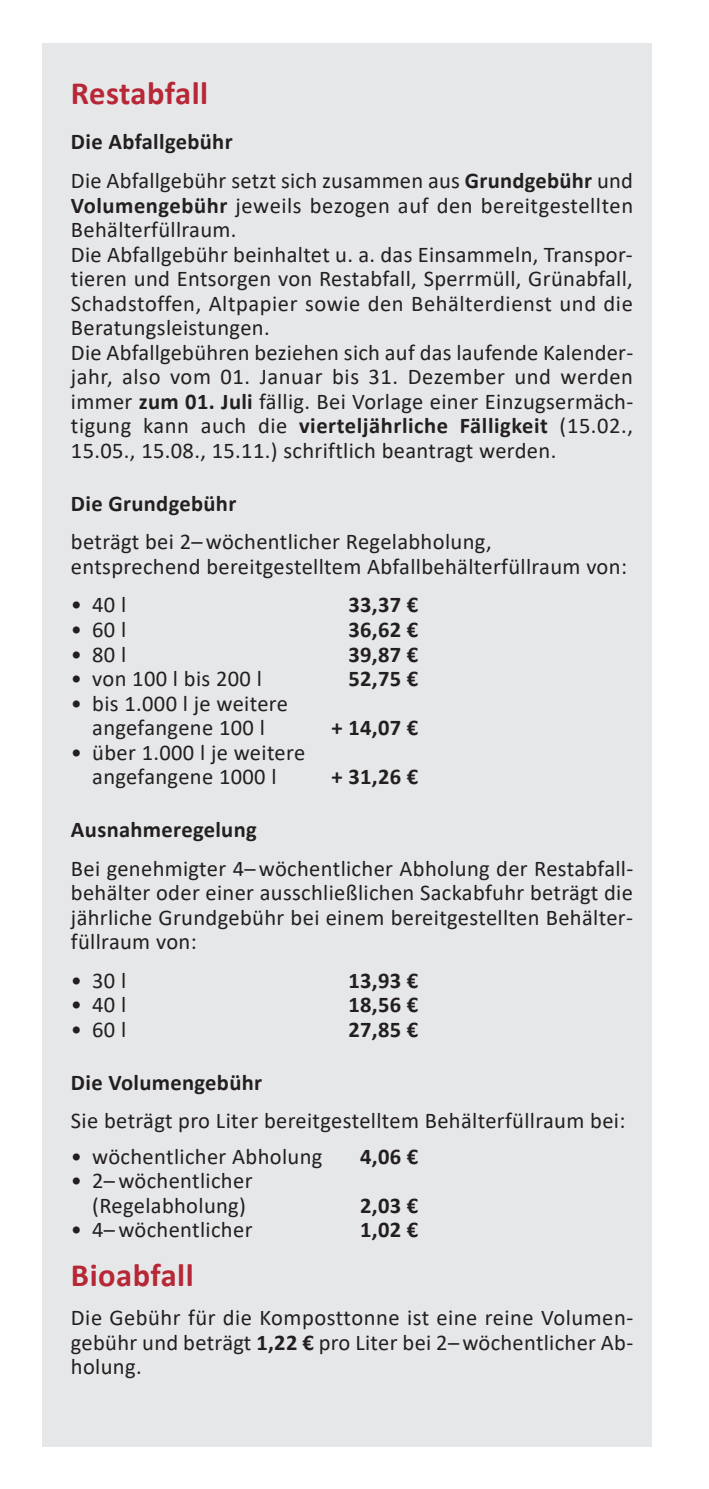
<style>
.page{position:relative;width:709px;height:1489px;background:#fff}
.page>*{position:absolute;margin:0;border:0;box-sizing:border-box;transform-origin:0 0}
.t1{font:700 32.5px "Calibri";letter-spacing:.015em;color:#b72837}
.t2{font:22.5px/24.5px "Calibri";letter-spacing:.015em;color:#231f20}
.t3{font:700 22.5px "Calibri";letter-spacing:.015em;color:#231f20}
.s1{font-weight:700}
</style>
<div class="page">
<div style="left:43px;top:43px;width:609px;height:1403px;background:#e6e7e9"></div>
<h1 class="t1" style="left:71px;top:73px;width:139px">Restabfall</h1>
<p class="t2" style="left:71px;top:122px;width:563px;line-height:38.8px"><span class="s1">Die Abfallgebühr<br></span>Die Abfallgebühr setzt sich zusammen aus <span class="s1">Grundgebühr</span> und</p>
<p class="t2" style="left:71px;top:193px;width:564px"><span class="s1">Volumengebühr</span> jeweils bezogen auf den bereitgestellten Behälter füllraum.<br>Die Abfallgebühr beinhaltet u. a. das Ein sammeln, Transpor‐ tieren und Entsorgen von Restabfall, Sperrmüll, Grünabfall, Schad stoffen, Altpapier sowie den Behälter dienst und die Beratungsleistungen.<br>Die Abfallgebühren beziehen sich auf das laufende Kalender ‐ jahr, also vom 01. Januar bis 31. Dezember und werden immer <span class="s1">zum 01. Juli</span> fällig. Bei Vorlage einer Einzugsermäch‐ tigung kann auch die <span class="s1">vierteljährliche Fälligkeit</span> (15.02., 15.05., 15.08., 15.11.) schriftlich beantragt werden.</p>
<p class="t3" style="left:71px;top:489px;width:167px">Die Grundgebühr</p>
<p class="t2" style="left:71px;top:529px;width:557px">beträgt bei 2– wöchentlicher Regel abholung,<br>entsprechend bereitgestelltem Abfallbehälterfüllraum von:</p>
<p class="t2" style="left:71px;top:592px;width:57px">• 40 l</p>
<p class="t3" style="left:348px;top:591px;width:71px">33,37 €</p>
<p class="t2" style="left:71px;top:617px;width:57px">• 60 l</p>
<p class="t3" style="left:348px;top:615px;width:71px">36,62 €</p>
<p class="t2" style="left:71px;top:641px;width:57px">• 80 l</p>
<p class="t3" style="left:348px;top:640px;width:71px">39,87 €</p>
<p class="t2" style="left:71px;top:666px;width:192px">• von 100 l bis 200 l</p>
<p class="t3" style="left:348px;top:664px;width:71px">52,75 €</p>
<p class="t2" style="left:71px;top:690px;width:218px;text-align:center">• bis 1.000 l je weitere angefangene 100 l</p>
<p class="t3" style="left:331px;top:713px;width:88px">+ 14,07 €</p>
<p class="t2" style="left:71px;top:739px;width:236px;text-align:center">• über 1.000 l je weitere angefangene 1000 l</p>
<p class="t3" style="left:331px;top:762px;width:88px">+ 31,26 €</p>
<p class="t3" style="left:71px;top:815px;width:187px">Ausnahmeregelung</p>
<p class="t2" style="left:71px;top:855px;width:564px;text-align:justify">Bei genehmigter 4– wöchentlicher Abholung der Restabfall‐ behälter oder einer ausschließlichen Sackabfuhr beträgt die jährliche Grundgebühr bei einem bereitgestellten Behälter ‐ füllraum von:</p>
<p class="t2" style="left:71px;top:967px;width:57px">• 30 l</p>
<p class="t3" style="left:348px;top:966px;width:71px">13,93 €</p>
<p class="t2" style="left:71px;top:992px;width:57px">• 40 l</p>
<p class="t3" style="left:348px;top:990px;width:71px">18,56 €</p>
<p class="t2" style="left:71px;top:1016px;width:57px">• 60 l</p>
<p class="t3" style="left:348px;top:1015px;width:71px">27,85 €</p>
<p class="t3" style="left:71px;top:1068px;width:193px">Die Volumengebühr</p>
<p class="t2" style="left:71px;top:1108px;width:556px">Sie beträgt pro Liter bereitgestelltem Behälterfüllraum bei:</p>
<p class="t2" style="left:71px;top:1143px;width:253px">• wöchentlicher Abholung</p>
<p class="t3" style="left:360px;top:1142px;width:60px">4,06 €</p>
<p class="t2" style="left:71px;top:1168px;width:183px;text-align:right">• 2– wöchentlicher (Regelabholung)</p>
<p class="t3" style="left:360px;top:1191px;width:60px">2,03 €</p>
<p class="t2" style="left:71px;top:1217px;width:183px">• 4– wöchentlicher</p>
<p class="t3" style="left:360px;top:1215px;width:60px">1,02 €</p>
<h1 class="t1" style="left:71px;top:1255px;width:124px">Bioabfall</h1>
<p class="t2" style="left:71px;top:1305px;width:564px;text-align:justify">Die Gebühr für die Komposttonne ist eine reine Volumen‐ gebühr und beträgt <span class="s1">1,22 €</span> pro Liter bei 2– wöchentlicher Ab‐ holung.</p>
</div>
